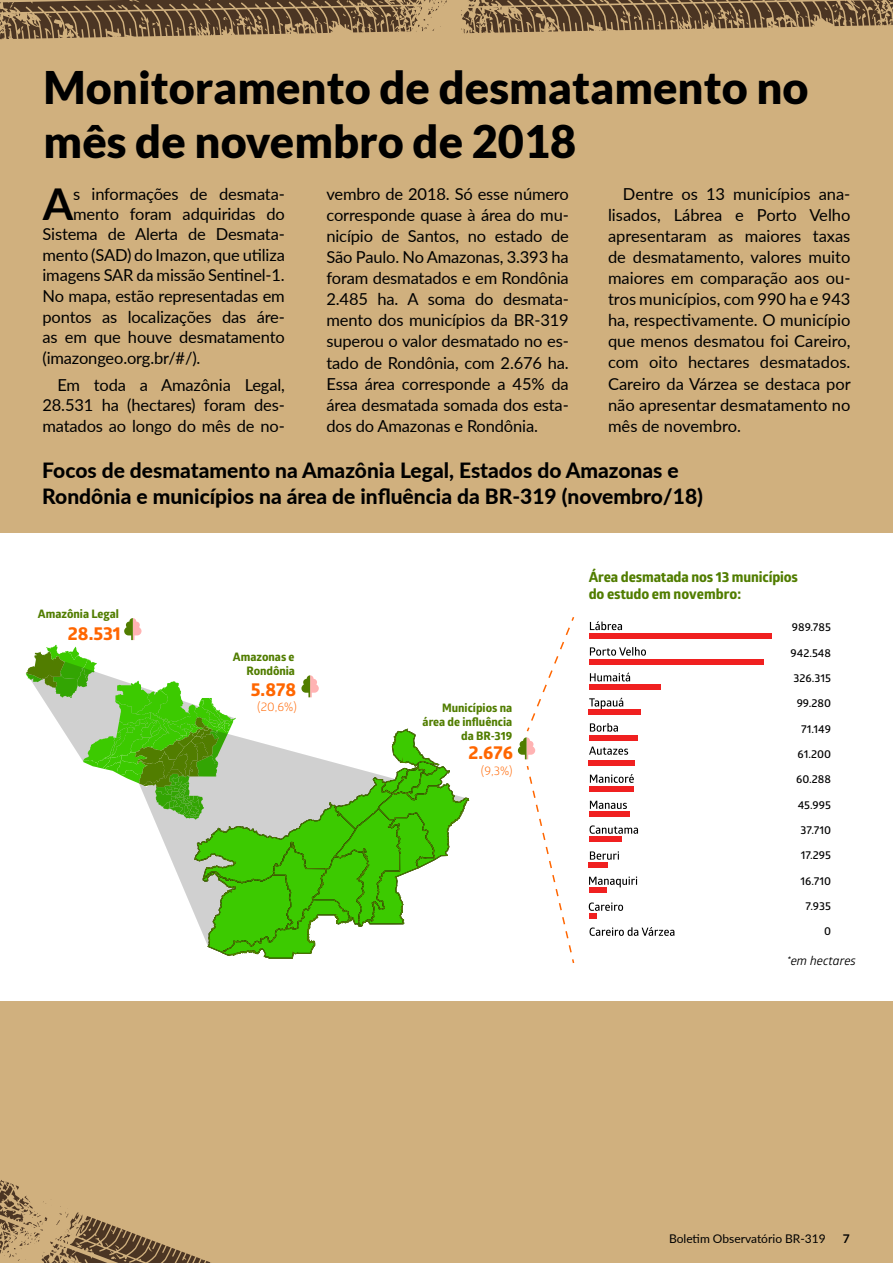
<style>
.page{position:relative;width:893px;height:1263px;background:#d0b07e}
.page>*{position:absolute;margin:0;border:0;box-sizing:border-box;transform-origin:0 0}
.t1{font:900 45px/54px "Lato";color:#000}
.t2{font:700 43.95px "Lato";color:#000}
.t3{font:800 21px/25.2px "Lato";color:#000}
.t4{font:700 18.45px "Globerx";color:#f60}
.t5{font:16.5px/21px "Lato";letter-spacing:-.01em;color:#000;text-align:justify}
.t6{font:700 14.25px/17.1px "Globerx";letter-spacing:-.01em;color:#517d00}
.t7{font:12.3px "Glober";color:#f60}
.t8{font:italic 12.3px "Glober";color:#000}
.t9{font:12px "Lato";color:#000}
.t10{font:700 12px "Lato";color:#000}
.t11{font:700 11.7px/14.1px "Globerx";color:#517d00;text-align:right}
.t12{font:600 11.25px "Glober";color:#020202}
</style>
<div class="page">
<svg style="left:0;top:0;width:447px;height:40px"></svg>
<svg style="left:461px;top:0;width:432px;height:33px"></svg>
<svg style="left:0;top:1180px;width:211px;height:83px"></svg>
<div style="left:0;top:533px;width:893px;height:468px;background:#fff"></div>
<svg style="left:26px;top:618px;width:444px;height:341px"></svg>
<svg style="left:518px;top:617px;width:57px;height:346px"></svg>
<svg style="left:590px;top:647px;width:56px;height:9px"></svg>
<svg style="left:589px;top:746px;width:39px;height:9px"></svg>
<svg style="left:589px;top:927px;width:85px;height:9px"></svg>
<svg style="left:589px;top:876px;width:48px;height:11px"></svg>
<svg style="left:590px;top:672px;width:40px;height:9px"></svg>
<svg style="left:590px;top:774px;width:44px;height:9px"></svg>
<svg style="left:590px;top:723px;width:28px;height:9px"></svg>
<svg style="left:589px;top:825px;width:49px;height:9px"></svg>
<svg style="left:590px;top:801px;width:37px;height:8px"></svg>
<svg style="left:590px;top:621px;width:32px;height:9px"></svg>
<svg style="left:589px;top:698px;width:34px;height:11px"></svg>
<svg style="left:590px;top:851px;width:29px;height:9px"></svg>
<div style="left:589px;top:633px;width:182px;height:6px;background:#f02020"></div>
<div style="left:589px;top:659px;width:175px;height:5px;background:#f02020"></div>
<div style="left:589px;top:684px;width:71px;height:6px;background:#f02020"></div>
<div style="left:589px;top:710px;width:52px;height:5px;background:#f02020"></div>
<div style="left:589px;top:735px;width:48px;height:6px;background:#f02020"></div>
<div style="left:589px;top:760px;width:46px;height:6px;background:#f02020"></div>
<div style="left:589px;top:786px;width:45px;height:5px;background:#f02020"></div>
<div style="left:589px;top:811px;width:41px;height:6px;background:#f02020"></div>
<div style="left:589px;top:837px;width:32px;height:5px;background:#f02020"></div>
<div style="left:589px;top:862px;width:19px;height:6px;background:#f02020"></div>
<div style="left:589px;top:887px;width:17px;height:6px;background:#f02020"></div>
<svg style="left:589px;top:902px;width:34px;height:16px"></svg>
<h1 class="t1" style="left:44px;top:60px;width:767px">Monitoramento de desmatamento no mês de novembro de 2018</h1>
<h2 class="t2" style="left:42px;top:179px;width:33px">A</h2>
<p class="t5" style="left:73px;top:183px;width:213px">s informações de desmata-</p>
<p class="t5" style="left:326px;top:183px;width:244px">vembro de 2018. Só esse número corresponde quase à área do mu&shy;nicípio de Santos, no estado de São Paulo. No Amazonas, 3.393 ha foram desmatados e em Rondônia 2.485 ha. A soma do desmata&shy;mento dos municípios da BR-319 superou o valor desmatado no es&shy;tado de Rondônia, com 2.676 ha.<br>Essa área corresponde a 45% da área desmatada somada dos esta&shy;dos do Amazonas e Rondônia.</p>
<p class="t5" style="left:608px;top:183px;width:244px;text-indent:15px">Dentre os 13 municípios ana&shy;lisados, Lábrea e Porto Velho apresentaram as maiores taxas de desmatamento, valores muito maiores em comparação aos ou&shy;tros municípios, com 990 ha e 943 ha, respectivamente. O município que menos desmatou foi Careiro, com oito hectares desmatados.<br>Careiro da Várzea se destaca por não apresentar desmatamento no mês de novembro.</p>
<p class="t5" style="left:73px;top:203px;width:213px">mento foram adquiridas do</p>
<p class="t5" style="left:43px;top:223px;width:244px">Sistema de Alerta de Desmata-</p>
<p class="t5" style="left:43px;top:244px;width:244px">mento (SAD) do Imazon, que utiliza</p>
<p class="t5" style="left:43px;top:264px;width:244px">imagens SAR da missão Sentinel-1.</p>
<p class="t5" style="left:43px;top:285px;width:244px">No mapa, estão representadas em</p>
<p class="t5" style="left:43px;top:305px;width:244px">pontos as localizações das áre-</p>
<p class="t5" style="left:43px;top:326px;width:244px">as em que houve desmatamento</p>
<p class="t5" style="left:43px;top:346px;width:159px">(imazongeo.org.br/#/).</p>
<p class="t5" style="left:43px;top:374px;width:244px;line-height:20.5px;text-indent:15px">Em toda a Amazônia Legal, 28.531 ha (hectares) foram des&shy;matados ao longo do mês de no-</p>
<p class="t3" style="left:42px;top:457px;width:662px">Focos de desmatamento na Amazônia Legal, Estados do Amazonas e<br>Rondônia e municípios na área de influência da BR-319 (novembro/18)</p>
<p class="t11" style="left:38px;top:607px;width:83px">Amazônia Legal</p>
<p class="t4" style="left:68px;top:620px;width:55px">28.531</p>
<p class="t11" style="left:233px;top:649px;width:64px">Amazonas e<br>Rondônia</p>
<p class="t4" style="left:251px;top:676px;width:47px">5.878</p>
<p class="t7" style="left:257px;top:698px;width:41px">(20,6%)</p>
<p class="t11" style="left:423px;top:701px;width:91px">Municípios na área de influência da BR-319</p>
<p class="t4" style="left:468px;top:739px;width:46px">2.676</p>
<p class="t7" style="left:481px;top:762px;width:33px">(9,3%)</p>
<p class="t6" style="left:589px;top:568px;width:211px">Área desmatada nos 13 municípios do estudo em novembro:</p>
<p class="t12" style="left:792px;top:619px;width:41px">989.785</p>
<p class="t12" style="left:790px;top:645px;width:42px">942.548</p>
<p class="t12" style="left:794px;top:670px;width:39px">326.315</p>
<p class="t12" style="left:797px;top:695px;width:36px">99.280</p>
<p class="t12" style="left:801px;top:721px;width:31px">71.149</p>
<p class="t12" style="left:798px;top:746px;width:35px">61.200</p>
<p class="t12" style="left:796px;top:771px;width:36px">60.288</p>
<p class="t12" style="left:798px;top:797px;width:35px">45.995</p>
<p class="t12" style="left:800px;top:822px;width:32px">37.710</p>
<p class="t12" style="left:801px;top:847px;width:32px">17.295</p>
<p class="t12" style="left:800px;top:873px;width:32px">16.710</p>
<p class="t12" style="left:806px;top:898px;width:27px">7.935</p>
<p class="t12" style="left:824px;top:923px;width:8px">0</p>
<p class="t8" style="left:787px;top:952px;width:71px">*em hectares</p>
<p class="t9" style="left:669px;top:1230px;width:158px">Boletim Observatório BR-319</p>
<p class="t10" style="left:843px;top:1232px;width:8px">7</p>
</div>
